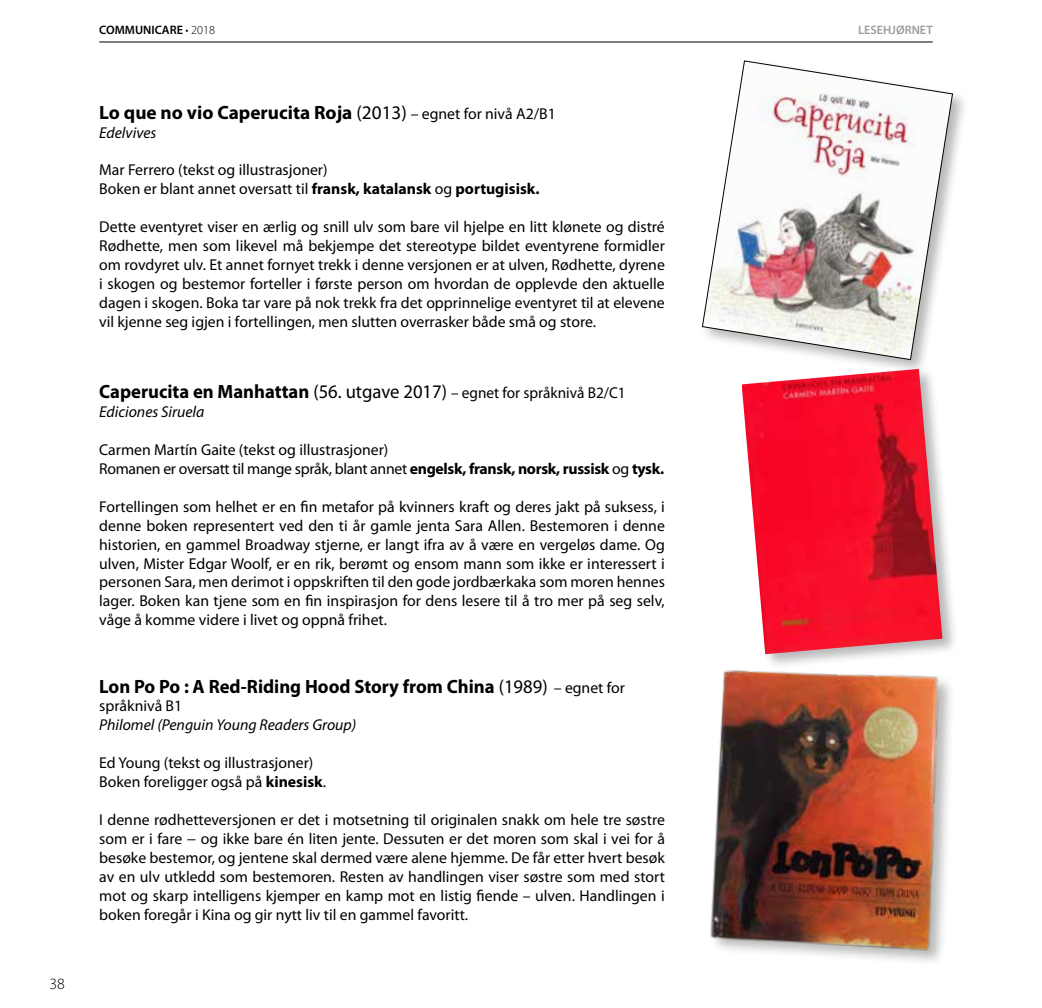
<style>
.page{position:relative;width:1042px;height:1008px;background:#fff}
.page>*{position:absolute;margin:0;border:0;box-sizing:border-box;transform-origin:0 0}
.t1{font:700 19.25px "Myriad Pro";color:#000}
.t2{font:15.75px/18.9px "Myriad Pro";color:#000}
.t3{font:italic 15.75px "Myriad Pro";color:#000}
.t4{font:300 15.75px "Myriad Pro";color:#000}
.t5{font:600 12.25px "Myriad Pro";color:#000}
.t6{font:600 12.25px "Myriad Pro";color:#9d9d9c}
.s1{font-weight:300}
.s2{font-weight:400}
.s3{font-weight:400;font-size:15.75px}
.s4{font-weight:700}
.s5{font-weight:700;font-size:19.25px}
.s6{font-size:19.25px}
.s7{font-style:italic}
</style>
<div class="page">
<hr style="left:99px;top:42px;width:834px;height:1px;background:#000">
<div style="left:701px;top:58px;width:267px;height:317px;background:#000;opacity:.28"></div>
<svg style="left:702px;top:61px;width:250px;height:298px"></svg>
<div style="left:740px;top:366px;width:218px;height:303px;background:#000;opacity:.28"></div>
<img style="left:741px;top:369px;width:201px;height:285px">
<div style="left:709px;top:668px;width:247px;height:298px;background:#fff"></div>
<img style="left:710px;top:657px;width:239px;height:304px">
<p class="t4" style="left:50px;top:974px;width:17px">38</p>
<p class="t5" style="left:99px;top:24px;width:117px">COMMUNICARE <span class="s1">• 2018</span></p>
<p class="t6" style="left:858px;top:24px;width:76px">LESEHJØRNET</p>
<p class="t1" style="left:99px;top:101px;width:458px">Lo que no vio Caperucita Roja <span class="s2">(2013)</span> <span class="s3">– egnet for nivå A2/B1</span></p>
<p class="t3" style="left:99px;top:124px;width:59px">Edelvives</p>
<p class="t2" style="left:99px;top:161px;width:442px">Mar Ferrero (tekst og illustrasjoner)<br>Boken er blant annet oversatt til <span class="s4">fransk, katalansk</span> og <span class="s4">portugisisk.</span></p>
<p class="t2" style="left:99px;top:218px;width:567px;text-align:justify">Dette eventyret viser en ærlig og snill ulv som bare vil hjelpe en litt klønete og distré Rødhette, men som likevel må bekjempe det stereotype bildet eventyrene formidler om rovdyret ulv. Et annet fornyet trekk i denne versjonen er at ulven, Rødhette, dyrene i skogen og bestemor forteller i første person om hvordan de opplevde den aktuelle dagen i skogen. Boka tar vare på nok trekk fra det opprinnelige eventyret til at elevene vil kjenne seg igjen i fortellingen, men slutten overrasker både små og store.</p>
<p class="t2" style="left:99px;top:383px;width:528px"><span class="s5">Caperucita en Manhattan</span> <span class="s6">(56. utgave 2017)</span> – egnet for språknivå B2/C1<br><span class="s7">Ediciones Siruela</span></p>
<p class="t2" style="left:99px;top:440px;width:566px">Carmen Martín Gaite (tekst og illustrasjoner)<br>Romanen er oversatt til mange språk, blant annet <span class="s4">engelsk, fransk, norsk, russisk</span> og <span class="s4">tysk.</span></p>
<p class="t2" style="left:99px;top:497px;width:567px;text-align:justify">Fortellingen som helhet er en fin metafor på kvinners kraft og deres jakt på suksess, i denne boken representert ved den ti år gamle jenta Sara Allen. Bestemoren i denne historien, en gammel Broadway stjerne, er langt ifra av å være en vergeløs dame. Og ulven, Mister Edgar Woolf, er en rik, berømt og ensom mann som ikke er interessert i personen Sara, men derimot i oppskriften til den gode jordbærkaka som moren hennes lager. Boken kan tjene som en fin inspirasjon for dens lesere til å tro mer på seg selv, våge å komme videre i livet og oppnå frihet.</p>
<p class="t1" style="left:99px;top:675px;width:527px">Lon Po Po : A Red-Riding Hood Story from China <span class="s2">(1989)</span> <span class="s3">– egnet for</span></p>
<p class="t2" style="left:99px;top:696px;width:85px">språknivå B1</p>
<p class="t3" style="left:99px;top:716px;width:259px">Philomel (Penguin Young Readers Group)</p>
<p class="t2" style="left:99px;top:753px;width:228px">Ed Young (tekst og illustrasjoner)<br>Boken foreligger også på <span class="s4">kinesisk</span>.</p>
<p class="t2" style="left:99px;top:810px;width:567px;text-align:justify">I denne rødhetteversjonen er det i motsetning til originalen snakk om hele tre søstre som er i fare − og ikke bare én liten jente. Dessuten er det moren som skal i vei for å besøke bestemor, og jentene skal dermed være alene hjemme. De får etter hvert besøk av en ulv utkledd som bestemoren. Resten av handlingen viser søstre som med stort mot og skarp intelligens kjemper en kamp mot en listig fiende – ulven. Handlingen i boken foregår i Kina og gir nytt liv til en gammel favoritt.</p>
</div>
